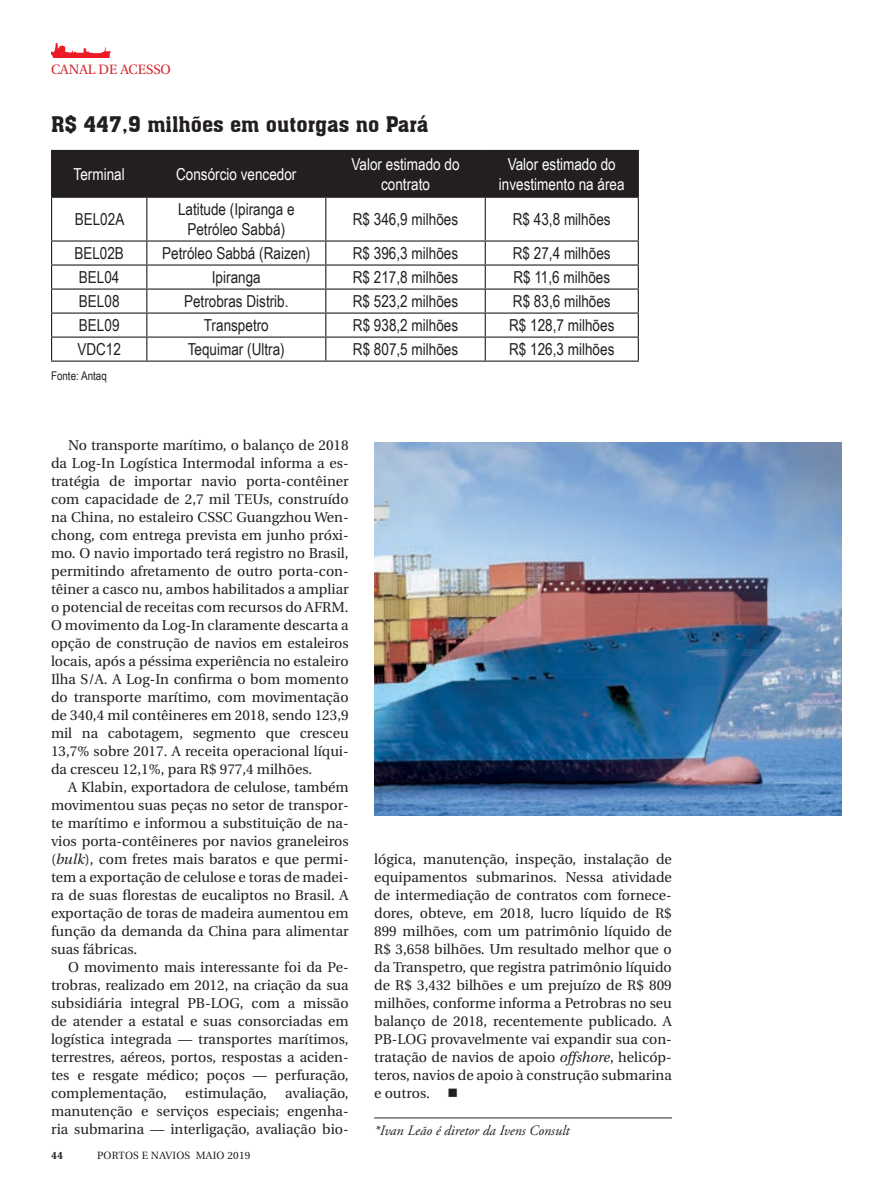
<style>
.page{position:relative;width:893px;height:1191px;background:#fff}
.page>*{position:absolute;margin:0;border:0;box-sizing:border-box;transform-origin:0 0}
.t1{font:21px "Aachen BT";color:#231f20}
.t2{font:16.5px/19.8px "Arial Narrow";color:#231f20;text-align:center}
.t3{font:16.5px/19.8px "Arial Narrow";color:#fff;text-align:center}
.t4{font:14.25px/18px "Utopia";color:#231f20;text-align:justify}
.t5{font:italic 14.25px "Adobe Garamond Pro";color:#231f20}
.t6{font:13.5px "Utopia";color:#d2232a}
.t7{font:12px "Arial Narrow";color:#231f20}
.t8{font:10.5px "Utopia";letter-spacing:.025em;color:#231f20}
.t9{font:700 10.5px "Utopia";color:#231f20}
.s1{font-style:italic}
</style>
<div class="page">
<img style="left:51px;top:43px;width:59px;height:15px">
<hr style="left:374px;top:1117px;width:298px;height:1px;background:#231f20">
<div style="left:52px;top:151px;width:586px;height:46px;background:#231f20"></div>
<hr style="left:51px;top:150px;width:96px;height:1px;background:#231f20">
<hr style="left:51px;top:151px;width:1px;height:46px;background:#231f20">
<hr style="left:147px;top:150px;width:179px;height:1px;background:#231f20">
<hr style="left:146px;top:151px;width:1px;height:46px;background:#231f20">
<hr style="left:326px;top:150px;width:159px;height:1px;background:#231f20">
<hr style="left:325px;top:151px;width:1px;height:46px;background:#231f20">
<hr style="left:485px;top:150px;width:154px;height:1px;background:#231f20">
<hr style="left:485px;top:151px;width:1px;height:46px;background:#231f20">
<hr style="left:638px;top:151px;width:1px;height:46px;background:#231f20">
<hr style="left:51px;top:197px;width:96px;height:1px;background:#231f20">
<hr style="left:51px;top:198px;width:1px;height:42px;background:#231f20">
<hr style="left:147px;top:197px;width:179px;height:1px;background:#231f20">
<hr style="left:146px;top:198px;width:1px;height:42px;background:#231f20">
<hr style="left:326px;top:197px;width:159px;height:1px;background:#231f20">
<hr style="left:325px;top:198px;width:1px;height:42px;background:#231f20">
<hr style="left:485px;top:197px;width:154px;height:1px;background:#231f20">
<hr style="left:485px;top:198px;width:1px;height:42px;background:#231f20">
<hr style="left:638px;top:198px;width:1px;height:42px;background:#231f20">
<hr style="left:51px;top:240px;width:96px;height:2px;background:#231f20">
<hr style="left:147px;top:240px;width:179px;height:2px;background:#231f20">
<hr style="left:326px;top:240px;width:159px;height:2px;background:#231f20">
<hr style="left:485px;top:240px;width:154px;height:2px;background:#231f20">
<hr style="left:51px;top:264px;width:96px;height:2px;background:#231f20">
<hr style="left:147px;top:264px;width:179px;height:2px;background:#231f20">
<hr style="left:326px;top:264px;width:159px;height:2px;background:#231f20">
<hr style="left:485px;top:264px;width:154px;height:2px;background:#231f20">
<hr style="left:51px;top:288px;width:96px;height:2px;background:#231f20">
<hr style="left:147px;top:288px;width:179px;height:2px;background:#231f20">
<hr style="left:326px;top:288px;width:159px;height:2px;background:#231f20">
<hr style="left:485px;top:288px;width:154px;height:2px;background:#231f20">
<hr style="left:51px;top:312px;width:96px;height:2px;background:#231f20">
<hr style="left:147px;top:312px;width:179px;height:2px;background:#231f20">
<hr style="left:326px;top:312px;width:159px;height:2px;background:#231f20">
<hr style="left:485px;top:312px;width:154px;height:2px;background:#231f20">
<hr style="left:51px;top:336px;width:96px;height:2px;background:#231f20">
<svg style="left:51px;top:242px;width:1px;height:118px"></svg>
<hr style="left:147px;top:336px;width:179px;height:2px;background:#231f20">
<svg style="left:146px;top:242px;width:1px;height:118px"></svg>
<hr style="left:326px;top:336px;width:159px;height:2px;background:#231f20">
<svg style="left:325px;top:242px;width:1px;height:118px"></svg>
<hr style="left:485px;top:336px;width:154px;height:2px;background:#231f20">
<svg style="left:485px;top:242px;width:1px;height:118px"></svg>
<svg style="left:638px;top:242px;width:1px;height:118px"></svg>
<hr style="left:51px;top:360px;width:96px;height:2px;background:#231f20">
<hr style="left:147px;top:360px;width:179px;height:2px;background:#231f20">
<hr style="left:326px;top:360px;width:159px;height:2px;background:#231f20">
<hr style="left:485px;top:360px;width:154px;height:2px;background:#231f20">
<img style="left:374px;top:442px;width:468px;height:373px">
<p class="t6" style="left:51px;top:62px;width:121px">CANAL DE ACESSO</p>
<h1 class="t1" style="left:51px;top:111px;width:379px">R$ 447,9 milhões em outorgas no Pará</h1>
<p class="t3" style="left:74px;top:163px;width:53px">Terminal</p>
<p class="t3" style="left:176px;top:163px;width:122px">Consórcio vencedor</p>
<p class="t3" style="left:351px;top:154px;width:110px">Valor estimado do contrato</p>
<p class="t3" style="left:499px;top:154px;width:127px">Valor estimado do investimento na área</p>
<p class="t2" style="left:75px;top:209px;width:51px">BEL02A</p>
<p class="t2" style="left:178px;top:199px;width:118px">Latitude (Ipiranga e<br>Petróleo Sabbá)</p>
<p class="t2" style="left:353px;top:209px;width:107px">R$ 346,9 milhões</p>
<p class="t2" style="left:513px;top:209px;width:99px">R$ 43,8 milhões</p>
<p class="t2" style="left:74px;top:243px;width:51px">BEL02B</p>
<p class="t2" style="left:162px;top:243px;width:150px">Petróleo Sabbá (Raizen)</p>
<p class="t2" style="left:353px;top:243px;width:107px">R$ 396,3 milhões</p>
<p class="t2" style="left:513px;top:243px;width:99px">R$ 27,4 milhões</p>
<p class="t2" style="left:79px;top:267px;width:42px">BEL04</p>
<p class="t2" style="left:212px;top:267px;width:50px">Ipiranga</p>
<p class="t2" style="left:353px;top:267px;width:107px">R$ 217,8 milhões</p>
<p class="t2" style="left:513px;top:267px;width:98px">R$ 11,6 milhões</p>
<p class="t2" style="left:79px;top:291px;width:42px">BEL08</p>
<p class="t2" style="left:184px;top:291px;width:106px">Petrobras Distrib.</p>
<p class="t2" style="left:353px;top:291px;width:107px">R$ 523,2 milhões</p>
<p class="t2" style="left:513px;top:291px;width:99px">R$ 83,6 milhões</p>
<p class="t2" style="left:79px;top:315px;width:42px">BEL09</p>
<p class="t2" style="left:204px;top:315px;width:66px">Transpetro</p>
<p class="t2" style="left:353px;top:315px;width:107px">R$ 938,2 milhões</p>
<p class="t2" style="left:509px;top:315px;width:107px">R$ 128,7 milhões</p>
<p class="t2" style="left:77px;top:339px;width:45px">VDC12</p>
<p class="t2" style="left:188px;top:339px;width:98px">Tequimar (Ultra)</p>
<p class="t2" style="left:353px;top:339px;width:107px">R$ 807,5 milhões</p>
<p class="t2" style="left:509px;top:339px;width:107px">R$ 126,3 milhões</p>
<p class="t7" style="left:51px;top:367px;width:57px">Fonte: Antaq</p>
<p class="t4" style="left:51px;top:436px;width:299px;text-indent:17px">No transporte marítimo, o balanço de 2018 da Log-In Logística Intermodal informa a es&shy;tratégia de importar navio porta-contêiner com capacidade de 2,7 mil TEUs, construído na China, no estaleiro CSSC Guangzhou Wen&shy;chong, com entrega prevista em junho próxi&shy;mo. O navio importado terá registro no Brasil, permitindo afretamento de outro porta-con&shy;têiner a casco nu, ambos habilitados a ampliar o potencial de receitas com recursos do AFRM.<br>O movimento da Log-In claramente descarta a opção de construção de navios em estaleiros locais, após a péssima experiência no estaleiro Ilha S/A. A Log-In confirma o bom momento do transporte marítimo, com movimentação de 340,4 mil contêineres em 2018, sendo 123,9 mil na cabotagem, segmento que cresceu 13,7% sobre 2017. A receita operacional líqui&shy;da cresceu 12,1%, para R$ 977,4 milhões.</p>
<p class="t4" style="left:51px;top:778px;width:299px;text-indent:17px">A Klabin, exportadora de celulose, também movimentou suas peças no setor de transpor&shy;te marítimo e informou a substituição de na&shy;vios porta-contêineres por navios graneleiros (<span class="s1">bulk</span>), com fretes mais baratos e que permi&shy;tem a exportação de celulose e toras de madei&shy;ra de suas florestas de eucaliptos no Brasil. A exportação de toras de madeira aumentou em função da demanda da China para alimentar suas fábricas.</p>
<p class="t4" style="left:51px;top:958px;width:299px;text-indent:17px">O movimento mais interessante foi da Pe&shy;trobras, realizado em 2012, na criação da sua subsidiária integral PB-LOG, com a missão de atender a estatal e suas consorciadas em logística integrada — transportes marítimos, terrestres, aéreos, portos, respostas a aciden&shy;tes e resgate médico; poços — perfuração, complementação,</p>
<p class="t4" style="left:51px;top:1084px;width:299px;text-indent:234px">avaliação, manutenção e serviços especiais; engenha&shy;ria submarina — interligação, avaliação bio-</p>
<p class="t4" style="left:185px;top:1084px;width:83px">estimulação,</p>
<p class="t9" style="left:51px;top:1149px;width:13px">44</p>
<p class="t8" style="left:97px;top:1149px;width:155px">PORTOS E NAVIOS MAIO 2019</p>
<p class="t4" style="left:374px;top:850px;width:299px">lógica, manutenção, inspeção, instalação de equipamentos submarinos. Nessa atividade de intermediação de contratos com fornece&shy;dores, obteve, em 2018, lucro líquido de R$ 899 milhões, com um patrimônio líquido de R$ 3,658 bilhões. Um resultado melhor que o da Transpetro, que registra patrimônio líquido de R$ 3,432 bilhões e um prejuízo de R$ 809 milhões, conforme informa a Petrobras no seu balanço de 2018, recentemente publicado. A PB-LOG provavelmente vai expandir sua con&shy;tratação de navios de apoio <span class="s1">offshore</span>, helicóp&shy;teros, navios de apoio à construção submarina e outros. ■</p>
<p class="t5" style="left:374px;top:1121px;width:197px">*Ivan Leão é diretor da Ivens Consult</p>
</div>
